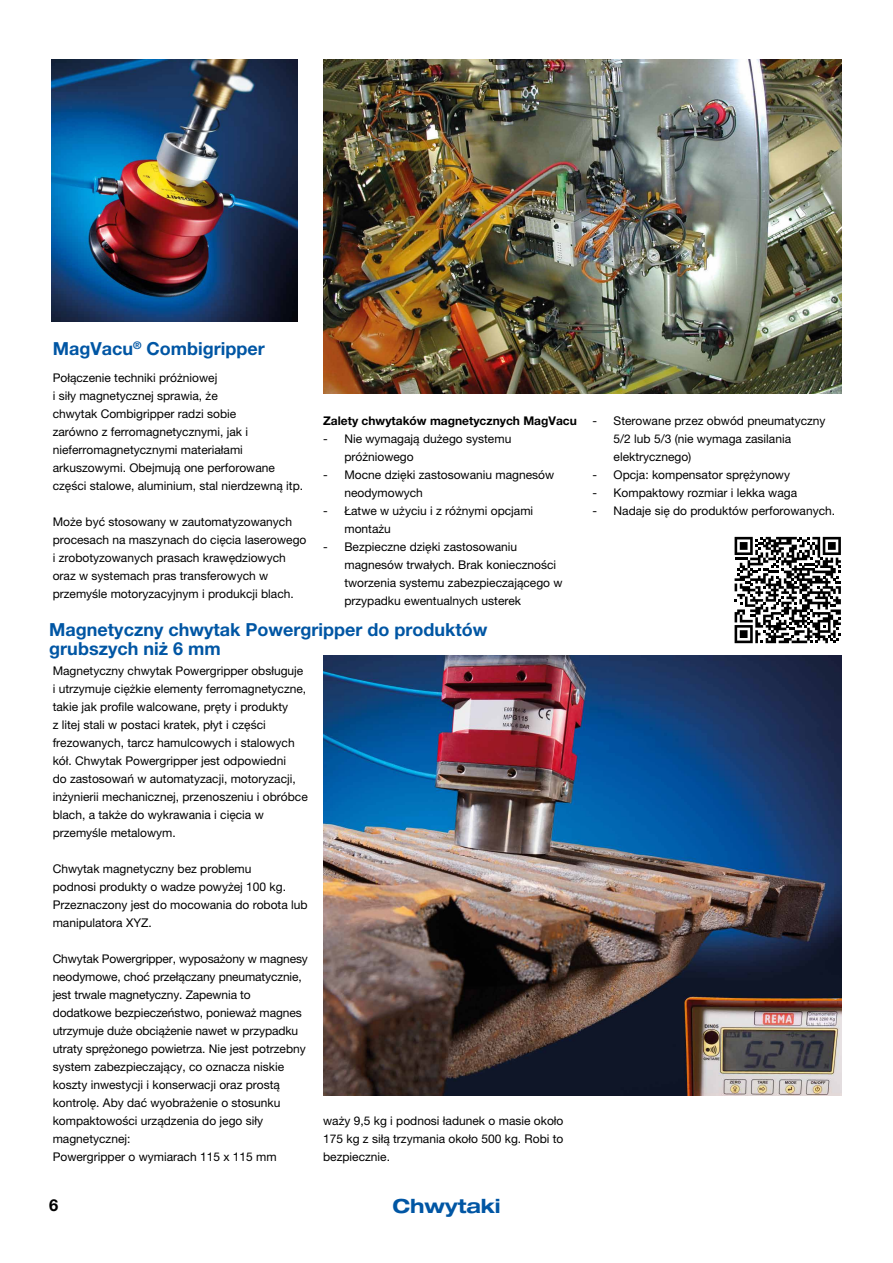
<style>
.page{position:relative;width:893px;height:1263px;background:#fff}
.page>*{position:absolute;margin:0;border:0;box-sizing:border-box;transform-origin:0 0}
.t1{font:700 expanded 19.5px "Helvetica Neue LT Pro";color:#0056a4}
.t2{font:700 18px/19.5px "Helvetica Neue LT Pro";color:#0056a4}
.t3{font:700 16.5px "Helvetica Neue LT Pro";color:#000}
.t4{font:12px/18px "Helvetica Neue LT Pro";color:#000}
.t5{font:700 12px "Helvetica Neue LT Pro";color:#000}
</style>
<div class="page">
<img style="left:323px;top:655px;width:519px;height:440px">
<img style="left:51px;top:59px;width:247px;height:262px">
<img style="left:323px;top:59px;width:519px;height:334px">
<svg style="left:735px;top:537px;width:106px;height:106px"></svg>
<h2 class="t2" style="left:53px;top:339px;width:213px">MagVacu<sup>®</sup> Combigripper</h2>
<p class="t4" style="left:53px;top:368px;width:252px">Połączenie techniki próżniowej<br>i siły magnetycznej sprawia, że<br>chwytak Combigripper radzi sobie<br>zarówno z ferromagnetycznymi, jak i nieferromagnetycznymi materiałami arkuszowymi. Obejmują one perforowane części stalowe, aluminium, stal nierdzewną itp.</p>
<p class="t4" style="left:53px;top:512px;width:255px">Może być stosowany w zautomatyzowanych procesach na maszynach do cięcia laserowego i zrobotyzowanych prasach krawędziowych oraz w systemach pras transferowych w przemyśle motoryzacyjnym i produkcji blach.</p>
<h2 class="t2" style="left:49px;top:619px;width:439px">Magnetyczny chwytak Powergripper do produktów grubszych niż 6 mm</h2>
<p class="t4" style="left:53px;top:662px;width:257px">Magnetyczny chwytak Powergripper obsługuje i utrzymuje ciężkie elementy ferromagnetyczne, takie jak profile walcowane, pręty i produkty<br>z litej stali w postaci kratek, płyt i części frezowanych, tarcz hamulcowych i stalowych kół. Chwytak Powergripper jest odpowiedni<br>do zastosowań w automatyzacji, motoryzacji, inżynierii mechanicznej, przenoszeniu i obróbce blach, a także do wykrawania i cięcia w przemyśle metalowym.</p>
<p class="t4" style="left:53px;top:860px;width:256px">Chwytak magnetyczny bez problemu<br>podnosi produkty o wadze powyżej 100 kg.<br>Przeznaczony jest do mocowania do robota lub manipulatora XYZ.</p>
<p class="t4" style="left:53px;top:950px;width:257px">Chwytak Powergripper, wyposażony w magnesy neodymowe, choć przełączany pneumatycznie, jest trwale magnetyczny. Zapewnia to dodatkowe bezpieczeństwo, ponieważ magnes utrzymuje duże obciążenie nawet w przypadku utraty sprężonego powietrza. Nie jest potrzebny system zabezpieczający, co oznacza niskie koszty inwestycji i konserwacji oraz prostą kontrolę. Aby dać wyobrażenie o stosunku kompaktowości urządzenia do jego siły magnetycznej:<br>Powergripper o wymiarach 115 x 115 mm</p>
<p class="t5" style="left:323px;top:414px;width:255px">Zalety chwytaków magnetycznych MagVacu</p>
<p class="t4" style="left:344px;top:430px;width:168px;text-indent:-21px">- Nie wymagają dużego systemu próżniowego</p>
<p class="t4" style="left:344px;top:466px;width:211px;text-indent:-21px">- Mocne dzięki zastosowaniu magnesów neodymowych</p>
<p class="t4" style="left:344px;top:502px;width:190px;text-indent:-21px">- Łatwe w użyciu i z różnymi opcjami montażu</p>
<p class="t4" style="left:344px;top:538px;width:220px;text-indent:-21px">- Bezpieczne dzięki zastosowaniu magnesów trwałych. Brak konieczności tworzenia systemu zabezpieczającego w przypadku ewentualnych usterek</p>
<p class="t4" style="left:323px;top:1111px;width:242px;text-align:justify">waży 9,5 kg i podnosi ładunek o masie około 175 kg z siłą trzymania około 500 kg. Robi to bezpiecznie.</p>
<h3 class="t3" style="left:49px;top:1195px;width:11px">6</h3>
<h1 class="t1" style="left:392px;top:1194px;width:110px">Chwytaki</h1>
<p class="t4" style="left:614px;top:412px;width:213px;text-indent:-21px">- Sterowane przez obwód pneumatyczny<br>5/2 lub 5/3 (nie wymaga zasilania elektrycznego)</p>
<p class="t4" style="left:592px;top:466px;width:199px">- Opcja: kompensator sprężynowy</p>
<p class="t4" style="left:592px;top:484px;width:206px">- Kompaktowy rozmiar i lekka waga</p>
<p class="t4" style="left:592px;top:502px;width:244px">- Nadaje się do produktów perforowanych.</p>
</div>
